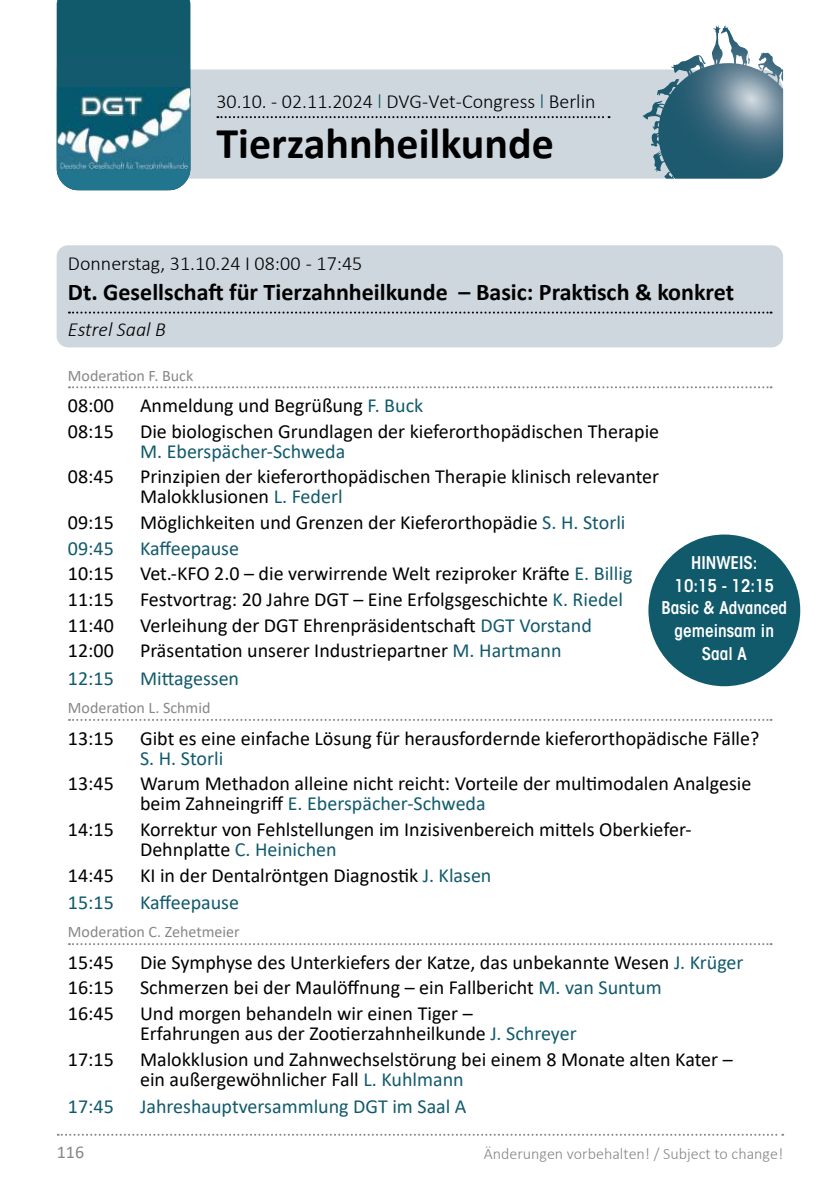
<style>
.page{position:relative;width:840px;height:1191px;background:#fff}
.page>*{position:absolute;margin:0;border:0;box-sizing:border-box;transform-origin:0 0}
.t1{font:700 44px "Calibri";color:#000}
.t2{font:700 24px "Calibri";color:#000}
.t3{font:20px/20px "Calibri";color:#000}
.t4{font:20px "Calibri";color:#115a6c}
.t5{font:300 20px "Calibri";color:#000}
.t6{font:italic 300 20px "Calibri";color:#000}
.t7{font:18px "Calibri";color:#878787}
.t8{font:600 condensed 17.4px/22.6px "ITC Avant Garde Std";color:#fff;text-align:center}
.t9{font:16px "Calibri";color:#878787}
.t10{font:300 16px "Calibri";color:#878787}
.s1{color:#115a6c}
</style>
<div class="page">
<svg style="left:58px;top:1133px;width:724px;height:2px"></svg>
<div style="left:648px;top:534px;width:151px;height:152px;background:#115a6c;border-radius:50%"></div>
<div style="left:57px;top:245px;width:725px;height:102px;background:#ced7de;border-radius:11px"></div>
<svg style="left:69px;top:311px;width:702px;height:2px"></svg>
<svg style="left:69px;top:386px;width:702px;height:2px"></svg>
<svg style="left:69px;top:719px;width:702px;height:2px"></svg>
<svg style="left:69px;top:943px;width:702px;height:2px"></svg>
<svg style="left:57px;top:69px;width:725px;height:110px;background:#b8c6cf"></svg>
<div style="left:57px;top:0;width:133px;height:139px;background:#115a6c"></div>
<div style="left:57px;top:129px;width:133px;height:61px;background:#22758e;border-radius:13px"></div>
<img style="left:58px;top:87px;width:132px;height:83px">
<svg style="left:642px;top:26px;width:74px;height:104px"></svg>
<svg style="left:217px;top:116px;width:392px;height:2px"></svg>
<p class="t5" style="left:216px;top:89px;width:380px">30.10. - 02.11.2024 <span class="s1">l</span> DVG-Vet-Congress <span class="s1">l</span> Berlin</p>
<h1 class="t1" style="left:216px;top:112px;width:339px">Tierzahnheilkunde</h1>
<p class="t5" style="left:68px;top:251px;width:296px">Donnerstag, 31.10.24 I 08:00 - 17:45</p>
<p class="t2" style="left:68px;top:275px;width:667px">Dt. Gesellschaft für Tierzahnheilkunde – Basic: Praktisch &amp; konkret</p>
<p class="t6" style="left:68px;top:317px;width:99px">Estrel Saal B</p>
<p class="t9" style="left:68px;top:364px;width:127px">Moderation F. Buck</p>
<p class="t3" style="left:68px;top:395px;width:47px">08:00</p>
<p class="t3" style="left:140px;top:395px;width:284px">Anmeldung und Begrüßung <span class="s1">F. Buck</span></p>
<p class="t3" style="left:68px;top:420px;width:47px">08:15</p>
<p class="t3" style="left:140px;top:420px;width:520px">Die biologischen Grundlagen der kieferorthopädischen Therapie</p>
<p class="t4" style="left:140px;top:437px;width:207px">M. Eberspächer-Schweda</p>
<p class="t3" style="left:68px;top:466px;width:47px">08:45</p>
<p class="t3" style="left:140px;top:466px;width:520px">Prinzipien der kieferorthopädischen Therapie klinisch relevanter<br>Malokklusionen <span class="s1">L. Federl</span></p>
<p class="t3" style="left:68px;top:512px;width:47px">09:15</p>
<p class="t3" style="left:140px;top:512px;width:486px">Möglichkeiten und Grenzen der Kieferorthopädie <span class="s1">S. H. Storli</span></p>
<p class="t4" style="left:68px;top:534px;width:47px">09:45</p>
<p class="t4" style="left:140px;top:534px;width:100px">Kaffeepause</p>
<p class="t3" style="left:68px;top:563px;width:47px">10:15</p>
<p class="t3" style="left:140px;top:563px;width:493px">Vet.-KFO 2.0 – die verwirrende Welt reziproker Kräfte <span class="s1">E. Billig</span></p>
<p class="t3" style="left:68px;top:589px;width:47px">11:15</p>
<p class="t3" style="left:140px;top:589px;width:484px">Festvortrag: 20 Jahre DGT – Eine Erfolgsgeschichte <span class="s1">K. Riedel</span></p>
<p class="t3" style="left:68px;top:614px;width:47px">11:40</p>
<p class="t3" style="left:140px;top:614px;width:453px">Verleihung der DGT Ehrenpräsidentschaft <span class="s1">DGT Vorstand</span></p>
<p class="t3" style="left:68px;top:640px;width:47px">12:00</p>
<p class="t3" style="left:140px;top:640px;width:423px">Präsentation unserer Industriepartner <span class="s1">M. Hartmann</span></p>
<p class="t4" style="left:68px;top:664px;width:47px">12:15</p>
<p class="t4" style="left:140px;top:664px;width:101px">Mittagessen</p>
<p class="t9" style="left:68px;top:697px;width:144px">Moderation L. Schmid</p>
<p class="t3" style="left:68px;top:727px;width:47px">13:15</p>
<p class="t3" style="left:140px;top:727px;width:620px">Gibt es eine einfache Lösung für herausfordernde kieferorthopädische Fälle?</p>
<p class="t4" style="left:140px;top:744px;width:85px">S. H. Storli</p>
<p class="t3" style="left:68px;top:773px;width:47px">13:45</p>
<p class="t3" style="left:140px;top:773px;width:612px">Warum Methadon alleine nicht reicht: Vorteile der multimodalen Analgesie beim Zahneingriff <span class="s1">E. Eberspächer-Schweda</span></p>
<p class="t3" style="left:68px;top:818px;width:47px">14:15</p>
<p class="t3" style="left:140px;top:818px;width:552px">Korrektur von Fehlstellungen im Inzisivenbereich mittels Oberkiefer-<br>Dehnplatte <span class="s1">C. Heinichen</span></p>
<p class="t3" style="left:68px;top:864px;width:47px">14:45</p>
<p class="t3" style="left:140px;top:864px;width:353px">KI in der Dentalröntgen Diagnostik <span class="s1">J. Klasen</span></p>
<p class="t4" style="left:68px;top:888px;width:47px">15:15</p>
<p class="t4" style="left:140px;top:888px;width:100px">Kaffeepause</p>
<p class="t9" style="left:68px;top:921px;width:173px">Moderation C. Zehetmeier</p>
<p class="t3" style="left:68px;top:951px;width:47px">15:45</p>
<p class="t3" style="left:140px;top:951px;width:604px">Die Symphyse des Unterkiefers der Katze, das unbekannte Wesen <span class="s1">J. Krüger</span></p>
<p class="t3" style="left:68px;top:977px;width:47px">16:15</p>
<p class="t3" style="left:140px;top:977px;width:523px">Schmerzen bei der Maulöffnung – ein Fallbericht <span class="s1">M. van Suntum</span></p>
<p class="t3" style="left:68px;top:1003px;width:47px">16:45</p>
<p class="t3" style="left:140px;top:1003px;width:438px">Und morgen behandeln wir einen Tiger –<br>Erfahrungen aus der Zootierzahnheilkunde <span class="s1">J. Schreyer</span></p>
<p class="t3" style="left:68px;top:1048px;width:47px">17:15</p>
<p class="t3" style="left:140px;top:1048px;width:594px">Malokklusion und Zahnwechselstörung bei einem 8 Monate alten Kater – ein außergewöhnlicher Fall <span class="s1">L. Kuhlmann</span></p>
<p class="t4" style="left:68px;top:1093px;width:47px">17:45</p>
<p class="t4" style="left:140px;top:1093px;width:328px">Jahreshauptversammlung DGT im Saal A</p>
<p class="t8" style="left:661px;top:551px;width:127px">HINWEIS:<br>10:15 - 12:15<br>Basic &amp; Advanced gemeinsam in<br>Saal A</p>
<p class="t7" style="left:57px;top:1139px;width:29px">116</p>
<p class="t10" style="left:483px;top:1143px;width:301px">Änderungen vorbehalten! / Subject to change!</p>
</div>
